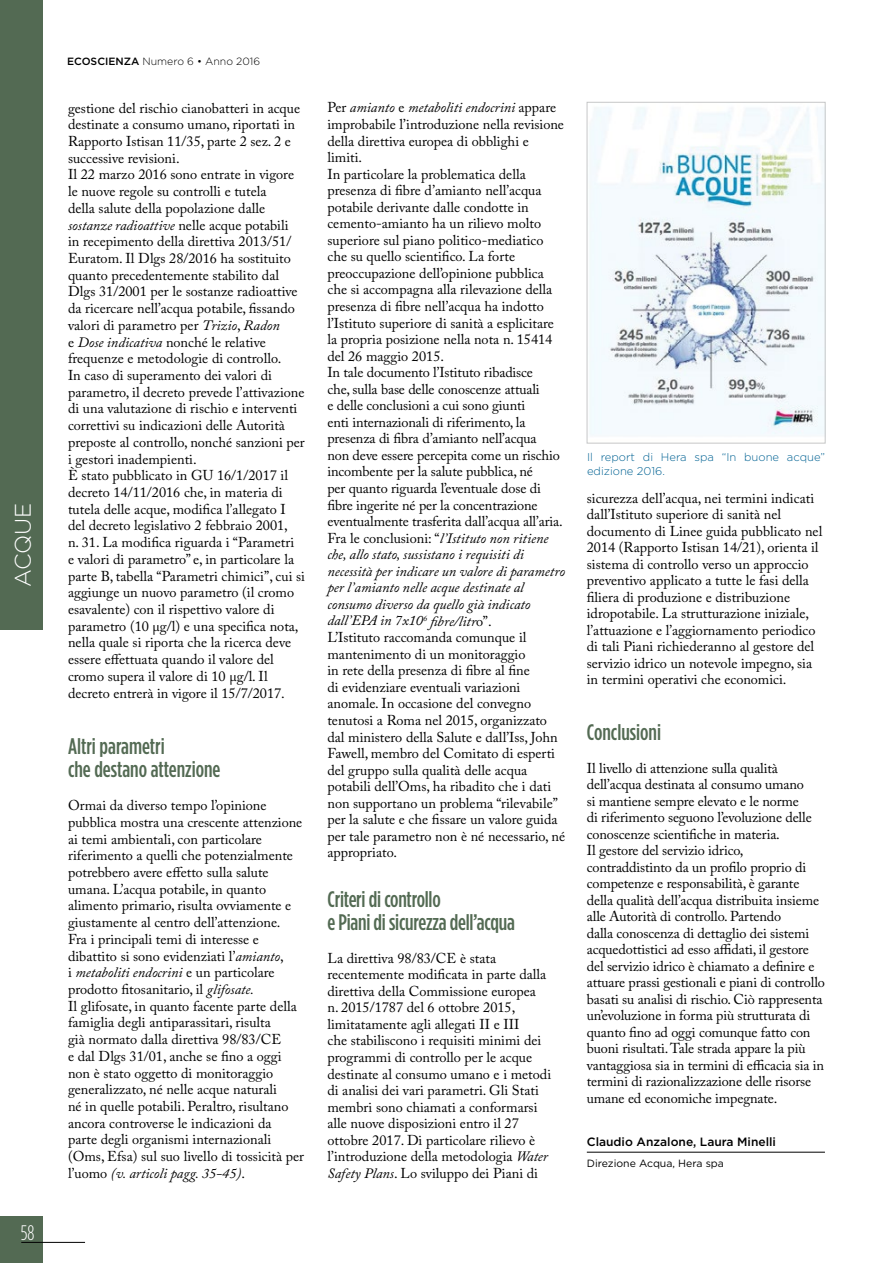
<style>
.page{position:relative;width:893px;height:1263px;background:#fff}
.page>*{position:absolute;margin:0;border:0;box-sizing:border-box;transform-origin:0 0}
.t1{font:500 condensed 22.5px/22.6px "Gotham HTF";letter-spacing:-.01em;color:#536a53}
.t2{font:300 22.5px "Gotham HTF";letter-spacing:-.01em;color:#fff}
.t3{font:300 condensed 21px "Gotham HTF";color:#fff}
.t4{font:14.25px/16.5px "Adobe Caslon Pro";color:#000}
.t5{font:500 12px "Gotham";color:#000}
.t6{font:300 11.25px/13.5px "Gotham HTF";color:#006293}
.t7{font:300 10.5px "Gotham HTF";color:#000}
.t8{font:10.5px "Gotham HTF";color:#000}
.s1{font-weight:500}
.s2{font-style:italic}
</style>
<div class="page">
<div style="left:0;top:1216px;width:43px;height:47px;background:#536a53"></div>
<hr style="left:21px;top:1242px;width:64px;height:1px;background:#000">
<div style="left:0;top:0;width:43px;height:629px;background:#536a53"></div>
<hr style="left:587px;top:1152px;width:238px;height:1px;background:#000">
<img style="left:590px;top:107px;width:233px;height:328px">
<div style="left:587px;top:102px;width:238px;height:341px;border:1px solid #c6c7c8"></div>
<h1 class="t2" style="left:11px;top:587px;width:86px;rotate:-90deg">ACQUE</h1>
<h2 class="t3" style="left:21px;top:1221px;width:15px">58</h2>
<p class="t7" style="left:67px;top:56px;width:194px"><span class="s1">ECOSCIENZA</span> Numero 6 • Anno 2016</p>
<p class="t4" style="left:68px;top:99px;width:238px">gestione del rischio cianobatteri in acque destinate a consumo umano, riportati in Rapporto Istisan 11/35, parte 2 sez. 2 e successive revisioni.<br>Il 22 marzo 2016 sono entrate in vigore le nuove regole su controlli e tutela<br>della salute della popolazione dalle <span class="s2">sostanze radioattive</span> nelle acque potabili<br>in recepimento della direttiva 2013/51/ Euratom. Il Dlgs 28/2016 ha sostituito quanto precedentemente stabilito dal Dlgs 31/2001 per le sostanze radioattive da ricercare nell’acqua potabile, fissando valori di parametro per <span class="s2">Trizio</span>, <span class="s2">Radon<br></span>e <span class="s2">Dose indicativa</span> nonché le relative frequenze e metodologie di controllo.<br>In caso di superamento dei valori di parametro, il decreto prevede l’attivazione di una valutazione di rischio e interventi correttivi su indicazioni delle Autorità preposte al controllo, nonché sanzioni per i gestori inadempienti.<br>È stato pubblicato in GU 16/1/2017 il decreto 14/11/2016 che, in materia di tutela delle acque, modifica l’allegato I del decreto legislativo 2 febbraio 2001,<br>n. 31. La modifica riguarda i “Parametri<br>e valori di parametro” e, in particolare la parte B, tabella “Parametri chimici”, cui si aggiunge un nuovo parametro (il cromo esavalente) con il rispettivo valore di parametro (10 µg/l) e una specifica nota, nella quale si riporta che la ricerca deve essere effettuata quando il valore del cromo supera il valore di 10 µg/l. Il decreto entrerà in vigore il 15/7/2017.</p>
<h1 class="t1" style="left:68px;top:734px;width:154px">Altri parametri<br>che destano attenzione</h1>
<p class="t4" style="left:68px;top:797px;width:237px">Ormai da diverso tempo l’opinione pubblica mostra una crescente attenzione ai temi ambientali, con particolare riferimento a quelli che potenzialmente potrebbero avere effetto sulla salute umana. L’acqua potabile, in quanto alimento primario, risulta ovviamente e giustamente al centro dell’attenzione.<br>Fra i principali temi di interesse e dibattito si sono evidenziati l’<span class="s2">amianto</span>,<br>i <span class="s2">metaboliti endocrini</span> e un particolare prodotto fitosanitario, il <span class="s2">glifosate.<br></span>Il glifosate, in quanto facente parte della famiglia degli antiparassitari, risulta<br>già normato dalla direttiva 98/83/CE<br>e dal Dlgs 31/01, anche se fino a oggi non è stato oggetto di monitoraggio generalizzato, né nelle acque naturali<br>né in quelle potabili. Peraltro, risultano ancora controverse le indicazioni da parte degli organismi internazionali (Oms, Efsa) sul suo livello di tossicità per l’uomo <span class="s2">(v. articoli pagg. 35-45)</span>.</p>
<p class="t4" style="left:327px;top:99px;width:239px">Per <span class="s2">amianto</span> e <span class="s2">metaboliti endocrini</span> appare improbabile l’introduzione nella revisione della direttiva europea di obblighi e limiti.<br>In particolare la problematica della presenza di fibre d’amianto nell’acqua potabile derivante dalle condotte in cemento-amianto ha un rilievo molto superiore sul piano politico-mediatico che su quello scientifico. La forte preoccupazione dell’opinione pubblica che si accompagna alla rilevazione della presenza di fibre nell’acqua ha indotto l’Istituto superiore di sanità a esplicitare la propria posizione nella nota n. 15414 del 26 maggio 2015.<br>In tale documento l’Istituto ribadisce<br>che, sulla base delle conoscenze attuali<br>e delle conclusioni a cui sono giunti<br>enti internazionali di riferimento, la presenza di fibra d’amianto nell’acqua<br>non deve essere percepita come un rischio incombente per la salute pubblica, né<br>per quanto riguarda l’eventuale dose di fibre ingerite né per la concentrazione eventualmente trasferita dall’acqua all’aria.<br>Fra le conclusioni: “<span class="s2">l’Istituto non ritiene che, allo stato, sussistano i requisiti di necessità per indicare un valore di parametro per l’amianto nelle acque destinate al consumo diverso da quello già indicato dall’EPA in 7x10</span><sup>6</sup> <span class="s2">fibre/litr</span>o”.<br>L’Istituto raccomanda comunque il mantenimento di un monitoraggio<br>in rete della presenza di fibre al fine<br>di evidenziare eventuali variazioni anomale. In occasione del convegno tenutosi a Roma nel 2015, organizzato dal ministero della Salute e dall’Iss, John Fawell, membro del Comitato di esperti del gruppo sulla qualità delle acqua potabili dell’Oms, ha ribadito che i dati non supportano un problema “rilevabile” per la salute e che fissare un valore guida per tale parametro non è né necessario, né appropriato.</p>
<h1 class="t1" style="left:327px;top:887px;width:189px">Criteri di controllo<br>e Piani di sicurezza dell’acqua</h1>
<p class="t4" style="left:327px;top:949px;width:225px">La direttiva 98/83/CE è stata recentemente modificata in parte dalla direttiva della Commissione europea<br>n. 2015/1787 del 6 ottobre 2015, limitatamente agli allegati II e III<br>che stabiliscono i requisiti minimi dei programmi di controllo per le acque destinate al consumo umano e i metodi di analisi dei vari parametri. Gli Stati membri sono chiamati a conformarsi alle nuove disposizioni entro il 27 ottobre 2017. Di particolare rilievo è l’introduzione della metodologia <span class="s2">Water Safety Plans</span>. Lo sviluppo dei Piani di</p>
<p class="t6" style="left:587px;top:450px;width:240px">Il report di Hera spa “In buone acque” edizione 2016.</p>
<p class="t4" style="left:587px;top:490px;width:237px">sicurezza dell’acqua, nei termini indicati dall’Istituto superiore di sanità nel documento di Linee guida pubblicato nel 2014 (Rapporto Istisan 14/21), orienta il sistema di controllo verso un approccio preventivo applicato a tutte le fasi della filiera di produzione e distribuzione idropotabile. La strutturazione iniziale, l’attuazione e l’aggiornamento periodico di tali Piani richiederanno al gestore del servizio idrico un notevole impegno, sia in termini operativi che economici.</p>
<h1 class="t1" style="left:587px;top:720px;width:76px">Conclusioni</h1>
<p class="t4" style="left:587px;top:760px;width:240px">Il livello di attenzione sulla qualità dell’acqua destinata al consumo umano<br>si mantiene sempre elevato e le norme<br>di riferimento seguono l’evoluzione delle conoscenze scientifiche in materia.<br>Il gestore del servizio idrico, contraddistinto da un profilo proprio di competenze e responsabilità, è garante della qualità dell’acqua distribuita insieme alle Autorità di controllo. Partendo<br>dalla conoscenza di dettaglio dei sistemi acquedottistici ad esso affidati, il gestore del servizio idrico è chiamato a definire e attuare prassi gestionali e piani di controllo basati su analisi di rischio. Ciò rappresenta un’evoluzione in forma più strutturata di quanto fino ad oggi comunque fatto con buoni risultati. Tale strada appare la più vantaggiosa sia in termini di efficacia sia in termini di razionalizzazione delle risorse umane ed economiche impegnate.</p>
<p class="t5" style="left:587px;top:1134px;width:191px">Claudio Anzalone, Laura Minelli</p>
<p class="t8" style="left:587px;top:1157px;width:139px">Direzione Acqua, Hera spa</p>
</div>
